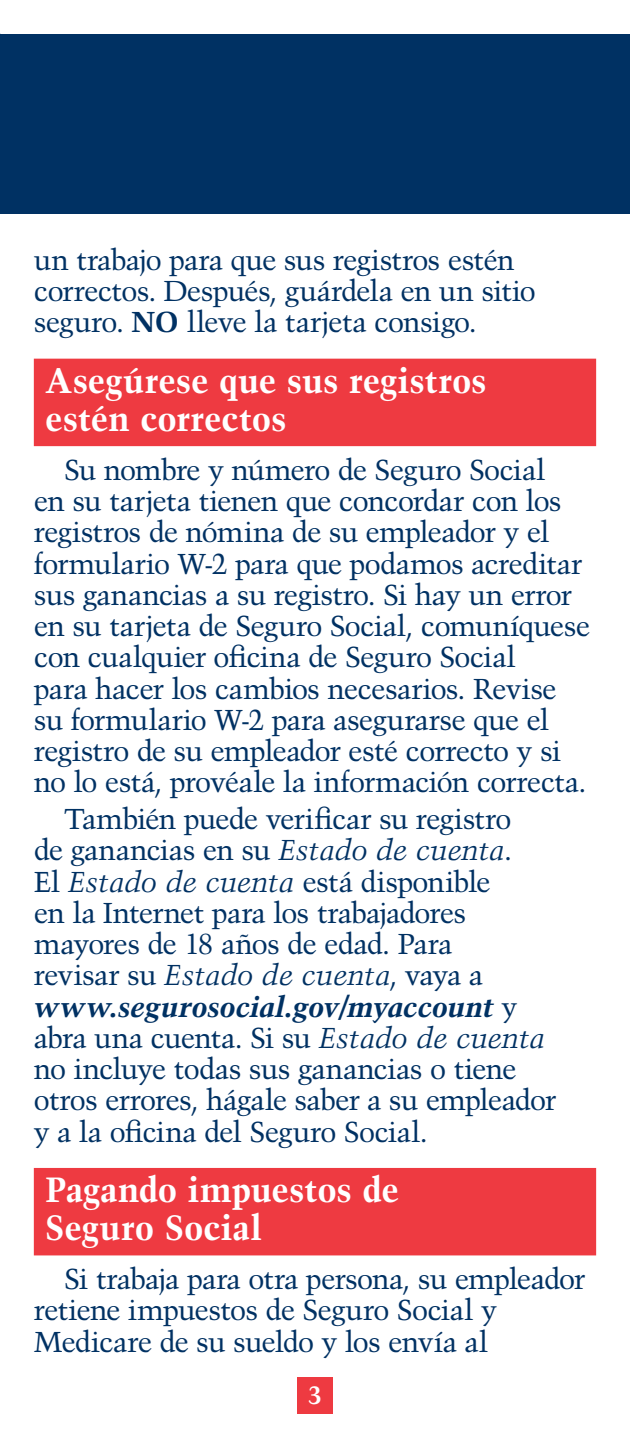
<style>
.page{position:relative;width:630px;height:1440px;background:#fff}
.page>*{position:absolute;margin:0;border:0;box-sizing:border-box;transform-origin:0 0}
.Header1_2lines{font:700 35px/37.5px "Trump Mediaeval";letter-spacing:-.005em;color:#fff}
.paragraph_format{font:28.75px/31.2px "Trump Mediaeval";letter-spacing:-.03em;color:#003163}
.t1{font:700 25px "Trump Mediaeval";color:#fff}
.s1{font-weight:700}
.s2{font-style:italic}
.s3{font-weight:700;font-style:italic}
</style>
<div class="page">
<div style="left:0;top:34px;width:630px;height:180px;background:#003163"></div>
<div style="left:297px;top:1377px;width:36px;height:36px;background:#ee3a41"></div>
<div style="left:34px;top:359px;width:562px;height:87px;background:#ee3a41"></div>
<div style="left:34px;top:1168px;width:562px;height:87px;background:#ee3a41"></div>
<p class="paragraph_format" style="left:34px;top:244px;width:504px">un trabajo para que sus registros estén correctos. Después, guárdela en un sitio seguro. <span class="s1">NO</span> lleve la tarjeta consigo.</p>
<h1 class="Header1_2lines" style="left:45px;top:361px;width:443px">Asegúrese que sus registros estén correctos</h1>
<p class="paragraph_format" style="left:34px;top:454px;width:558px;text-indent:30px">Su nombre y número de Seguro Social<br>en su tarjeta tienen que concordar con los registros de nómina de su empleador y el formulario W-2 para que podamos acreditar sus ganancias a su registro. Si hay un error en su tarjeta de Seguro Social, comuníquese con cualquier oficina de Seguro Social<br>para hacer los cambios necesarios. Revise su formulario W-2 para asegurarse que el registro de su empleador esté correcto y si no lo está, provéale la información correcta.</p>
<p class="paragraph_format" style="left:34px;top:803px;width:524px;text-indent:30px">También puede verificar su registro<br>de ganancias en su <span class="s2">Estado de cuenta</span>.<br>El <span class="s2">Estado de cuenta</span> está disponible<br>en la Internet para los trabajadores mayores de 18 años de edad. Para<br>revisar su <span class="s2">Estado de cuenta</span>, vaya a <span class="s3">www.segurosocial.gov/myaccount</span> y abra una cuenta. Si su <span class="s2">Estado de cuenta </span>no incluye todas sus ganancias o tiene otros errores, hágale saber a su empleador y a la oficina del Seguro Social.</p>
<h1 class="Header1_2lines" style="left:45px;top:1171px;width:355px">Pagando impuestos de<br>Seguro Social</h1>
<p class="paragraph_format" style="left:34px;top:1263px;width:553px;text-indent:30px">Si trabaja para otra persona, su empleador retiene impuestos de Seguro Social y<br>Medicare de su sueldo y los envía al</p>
<p class="t1" style="left:308px;top:1379px;width:15px">3</p>
</div>
